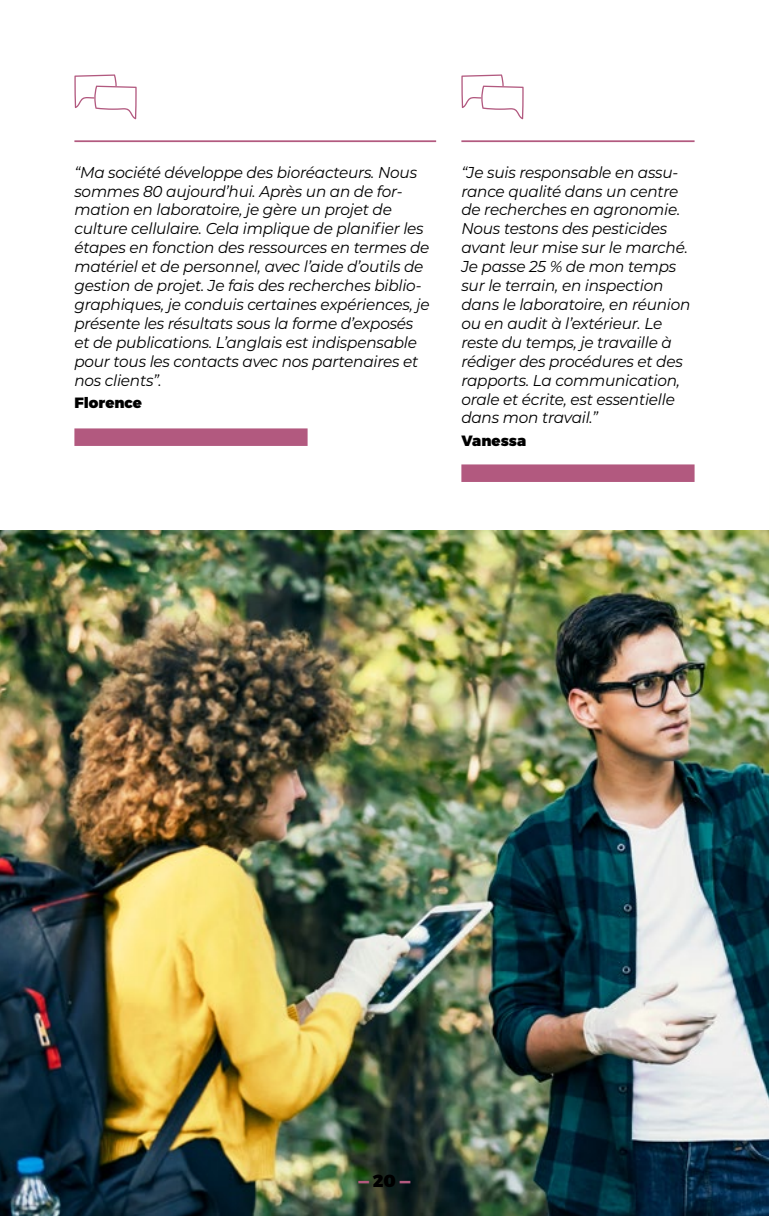
<style>
.page{position:relative;width:769px;height:1216px;background:#fff}
.page>*{position:absolute;margin:0;border:0;box-sizing:border-box;transform-origin:0 0}
.t1{font:900 17.5px "Montserrat";color:#b2597f}
.t2{font:italic 15.75px/18.9px "Montserrat";letter-spacing:-.015em;color:#000}
.t3{font:900 14.88px "Montserrat";color:#000}
.s1{color:#000}
</style>
<div class="page">
<img style="left:0;top:530px;width:769px;height:685px">
<div style="left:74px;top:428px;width:234px;height:18px;background:#b2597f"></div>
<div style="left:461px;top:464px;width:233px;height:18px;background:#b2597f"></div>
<hr style="left:74px;top:140px;width:362px;height:2px;background:#b2597f">
<hr style="left:461px;top:140px;width:233px;height:2px;background:#b2597f">
<svg style="left:74px;top:74px;width:63px;height:45px"></svg>
<svg style="left:461px;top:74px;width:63px;height:45px"></svg>
<p class="t2" style="left:74px;top:162px;width:357px">“Ma société développe des bioréacteurs. Nous sommes 80 aujourd’hui. Après un an de for&shy;mation en laboratoire, je gère un projet de culture cellulaire. Cela implique de planifier les étapes en fonction des ressources en termes de matériel et de personnel, avec l’aide d’outils de gestion de projet. Je fais des recherches biblio&shy;graphiques, je conduis certaines expériences, je présente les résultats sous la forme d’exposés et de publications. L’anglais est indispensable pour tous les contacts avec nos partenaires et nos clients”.</p>
<p class="t3" style="left:74px;top:393px;width:69px">Florence</p>
<p class="t2" style="left:461px;top:162px;width:231px">“Je suis responsable en assu&shy;rance qualité dans un centre de recherches en agronomie.<br>Nous testons des pesticides avant leur mise sur le marché.<br>Je passe 25 % de mon temps sur le terrain, en inspection dans le laboratoire, en réunion ou en audit à l’extérieur. Le reste du temps, je travaille à rédiger des procédures et des rapports. La communication, orale et écrite, est essentielle dans mon travail.”</p>
<p class="t3" style="left:461px;top:431px;width:66px">Vanessa</p>
<p class="t1" style="left:359px;top:1169px;width:53px">—<span class="s1">20</span>—</p>
</div>
